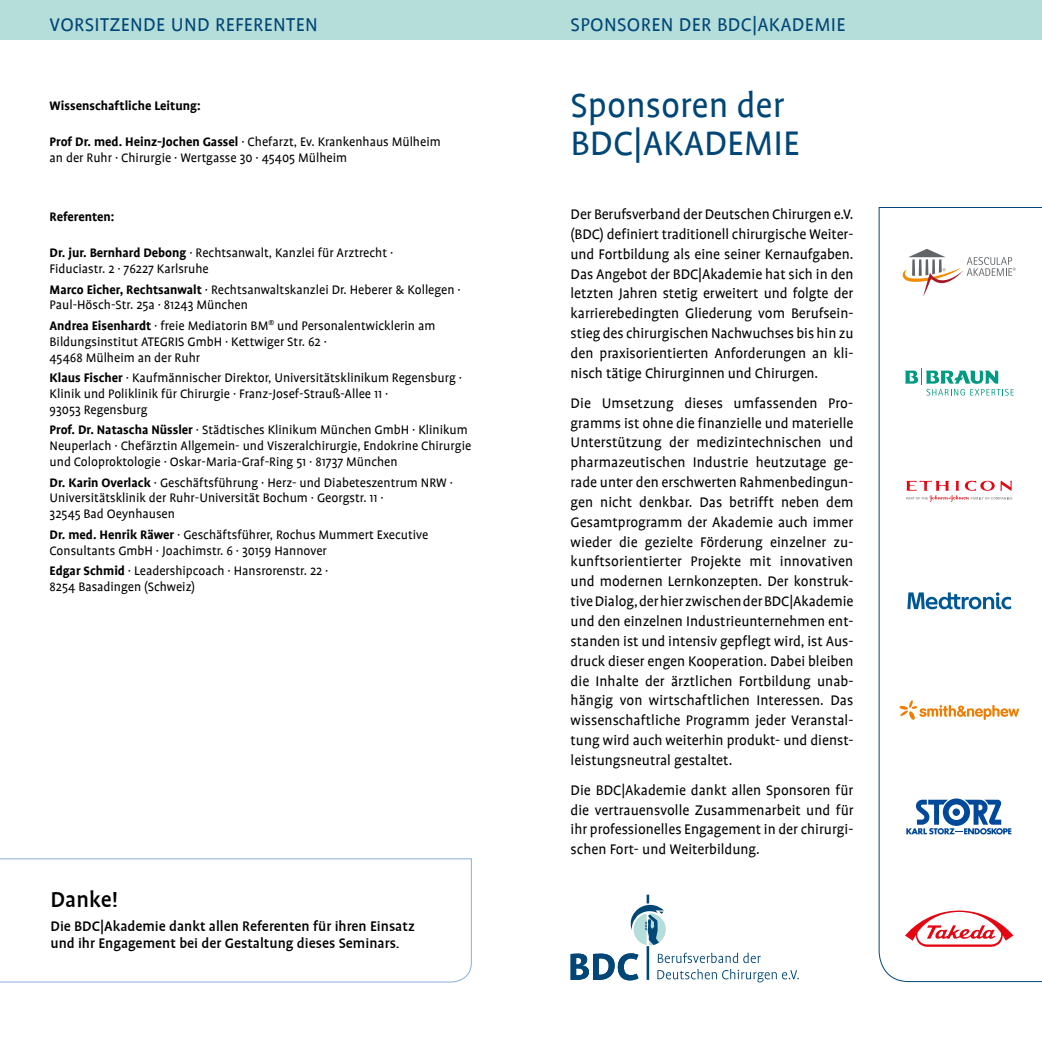
<style>
.page{position:relative;width:1042px;height:1042px;background:#fff}
.page>*{position:absolute;margin:0;border:0;box-sizing:border-box;transform-origin:0 0}
.t1{font:38.5px/38.5px "Profile";color:#004676}
.t2{font:500 24.5px "Profile";color:#000}
.Head_blauer_Kasten{font:21px "Profile";letter-spacing:.015em;color:#004676}
.t3{font:15.75px/19.8px "Profile";color:#000;text-align:justify}
.t4{font:500 15.75px/17.5px "Profile";color:#000}
.Vorsitzende_und_Re{font:14px/15.8px "Profile";color:#000}
.Vorsitzende_und_Re-2{font:700 14px "Profile";color:#000}
.s1{font-weight:700}
</style>
<div class="page">
<div style="left:0;top:0;width:1042px;height:40px;background:#b5ddda"></div>
<svg style="left:0;top:858px;width:472px;height:125px"></svg>
<svg style="left:878px;top:207px;width:164px;height:775px"></svg>
<svg style="left:570px;top:894px;width:229px;height:88px"></svg>
<svg style="left:905px;top:910px;width:108px;height:37px"></svg>
<svg style="left:906px;top:798px;width:105px;height:36px"></svg>
<svg style="left:899px;top:700px;width:120px;height:20px"></svg>
<svg style="left:906px;top:481px;width:106px;height:21px"></svg>
<svg style="left:907px;top:592px;width:104px;height:17px"></svg>
<svg style="left:900px;top:249px;width:116px;height:48px"></svg>
<svg style="left:904px;top:369px;width:110px;height:26px"></svg>
<p class="Head_blauer_Kasten" style="left:50px;top:14px;width:270px">VORSITZENDE UND REFERENTEN</p>
<p class="Vorsitzende_und_Re-2" style="left:50px;top:98px;width:152px">Wissenschaftliche Leitung:</p>
<p class="Vorsitzende_und_Re" style="left:50px;top:134px;width:393px"><span class="s1">Prof Dr. med. Heinz-Jochen Gassel</span> · Chefarzt, Ev. Krankenhaus Mülheim an der Ruhr · Chirurgie · Wertgasse 30 · 45405 Mülheim</p>
<p class="Vorsitzende_und_Re-2" style="left:50px;top:210px;width:66px">Referenten:</p>
<p class="Vorsitzende_und_Re" style="left:50px;top:245px;width:345px"><span class="s1">Dr. jur. Bernhard Debong</span> · Rechtsanwalt, Kanzlei für Arztrecht ·<br>Fiduciastr. 2 · 76227 Karlsruhe</p>
<p class="Vorsitzende_und_Re" style="left:50px;top:281px;width:413px"><span class="s1">Marco Eicher, Rechtsanwalt</span> · Rechtsanwaltskanzlei Dr. Heberer &amp; Kollegen ·<br>Paul-Hösch-Str. 25a · 81243 München</p>
<p class="Vorsitzende_und_Re" style="left:50px;top:318px;width:387px"><span class="s1">Andrea Eisenhardt</span> · freie Mediatorin BM<sup>®</sup> und Personalentwicklerin am<br>Bildungsinstitut ATEGRIS GmbH · Kettwiger Str. 62 ·<br>45468 Mülheim an der Ruhr</p>
<p class="Vorsitzende_und_Re" style="left:50px;top:370px;width:414px"><span class="s1">Klaus Fischer</span> · Kaufmännischer Direktor, Universitätsklinikum Regensburg ·<br>Klinik und Poliklinik für Chirurgie · Franz-Josef-Strauß-Allee 11 ·<br>93053 Regensburg</p>
<p class="Vorsitzende_und_Re" style="left:50px;top:422px;width:423px"><span class="s1">Prof. Dr. Natascha Nüssler</span> · Städtisches Klinikum München GmbH · Klinikum<br>Neuperlach · Chefärztin Allgemein- und Viszeralchirurgie, Endokrine Chirurgie und Coloproktologie · Oskar-Maria-Graf-Ring 51 · 81737 München</p>
<p class="Vorsitzende_und_Re" style="left:50px;top:475px;width:405px"><span class="s1">Dr. Karin Overlack</span> · Geschäftsführung · Herz- und Diabeteszentrum NRW ·<br>Universitätsklinik der Ruhr-Universität Bochum · Georgstr. 11 ·<br>32545 Bad Oeynhausen</p>
<p class="Vorsitzende_und_Re" style="left:50px;top:527px;width:380px"><span class="s1">Dr. med. Henrik Räwer</span> · Geschäftsführer, Rochus Mummert Executive<br>Consultants GmbH · Joachimstr. 6 · 30159 Hannover</p>
<p class="Vorsitzende_und_Re" style="left:50px;top:563px;width:280px"><span class="s1">Edgar Schmid</span> · Leadershipcoach · Hansrorenstr. 22 ·<br>8254 Basadingen (Schweiz)</p>
<p class="t2" style="left:50px;top:886px;width:69px">Danke!</p>
<p class="t4" style="left:50px;top:917px;width:366px">Die BDC|Akademie dankt allen Referenten für ihren Einsatz und ihr Engagement bei der Gestaltung dieses Seminars.</p>
<p class="Head_blauer_Kasten" style="left:570px;top:14px;width:276px">SPONSOREN DER BDC|AKADEMIE</p>
<p class="t1" style="left:570px;top:86px;width:230px">Sponsoren der<br>BDC|AKADEMIE</p>
<p class="t3" style="left:570px;top:204px;width:284px">Der Berufsverband der Deutschen Chirurgen e.V. (BDC) definiert traditionell chirurgische Weiter&shy;und Fortbildung als eine seiner Kernaufgaben.<br>Das Angebot der BDC|Akademie hat sich in den letzten Jahren stetig erweitert und folgte der karrierebedingten Gliederung vom Berufsein&shy;stieg des chirurgischen Nachwuchses bis hin zu den praxisorientierten Anforderungen an kli&shy;nisch tätige Chirurginnen und Chirurgen.</p>
<p class="t3" style="left:570px;top:393px;width:284px">Die Umsetzung dieses umfassenden Pro&shy;gramms ist ohne die finanzielle und materielle Unterstützung der medizintechnischen und pharmazeutischen Industrie heutzutage ge&shy;rade unter den erschwerten Rahmenbedingun&shy;gen nicht denkbar. Das betrifft neben dem Gesamtprogramm der Akademie auch immer wieder die gezielte Förderung einzelner zu&shy;kunftsorientierter Projekte mit innovativen und modernen Lernkonzepten. Der konstruk&shy;tive Dialog, der hier zwischen der BDC|Akademie und den einzelnen Industrieunternehmen ent&shy;standen ist und intensiv gepflegt wird, ist Aus&shy;druck dieser engen Kooperation. Dabei bleiben die Inhalte der ärztlichen Fortbildung unab&shy;hängig von wirtschaftlichen Interessen. Das wissenschaftliche Programm jeder Veranstal&shy;tung wird auch weiterhin produkt- und dienst&shy;leistungsneutral gestaltet.</p>
<p class="t3" style="left:570px;top:780px;width:284px">Die BDC|Akademie dankt allen Sponsoren für die vertrauensvolle Zusammenarbeit und für ihr professionelles Engagement in der chirurgi&shy;schen Fort- und Weiterbildung.</p>
</div>
